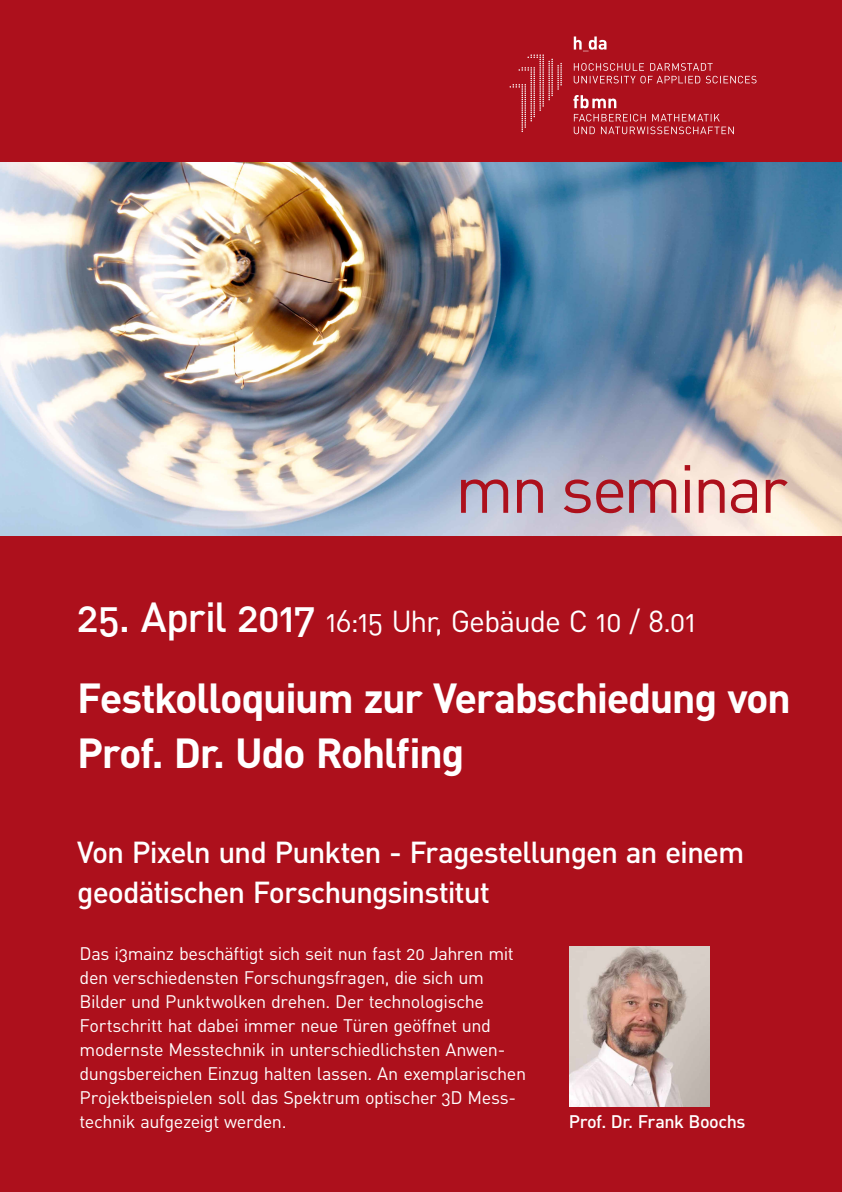
<style>
.page{position:relative;width:842px;height:1192px;background:#ad101c}
.page>*{position:absolute;margin:0;border:0;box-sizing:border-box;transform-origin:0 0}
.t1{font:66.95px "DINOT";letter-spacing:-.045em;color:#ad101c}
.t2{font:700 41.5px/55px "DINOT";letter-spacing:-.035em;color:#fff}
.t3{font:500 30px/40px "DINOT";letter-spacing:-.035em;color:#fff}
.t4{font:30px "DINOT";letter-spacing:-.04em;color:#fff}
.t5{font:18px/24px "DINOT";letter-spacing:-.025em;color:#fff}
.t6{font:500 18px "DINOT";letter-spacing:-.025em;color:#fff}
.s1{font-weight:500;font-size:41.5px}
</style>
<div class="page">
<img style="left:0;top:163px;width:842px;height:372px">
<svg style="left:509px;top:54px;width:53px;height:78px"></svg>
<svg style="left:574px;top:36px;width:32px;height:15px"></svg>
<svg style="left:574px;top:63px;width:182px;height:20px"></svg>
<svg style="left:573px;top:95px;width:43px;height:13px"></svg>
<svg style="left:574px;top:114px;width:160px;height:20px"></svg>
<img style="left:569px;top:946px;width:140px;height:160px">
<h1 class="t1" style="left:455px;top:443px;width:334px">mn seminar</h1>
<h3 class="t4" style="left:77px;top:600px;width:620px"><span class="s1">25. April 2017</span> 16:15 Uhr, Gebäude C 10 / 8.01</h3>
<h2 class="t2" style="left:77px;top:669px;width:715px">Festkolloquium zur Verabschiedung von<br>Prof. Dr. Udo Rohlfing</h2>
<h3 class="t3" style="left:77px;top:831px;width:669px">Von Pixeln und Punkten - Fragestellungen an einem geodätischen Forschungsinstitut</h3>
<p class="t5" style="left:80px;top:941px;width:448px">Das i3mainz beschäftigt sich seit nun fast 20 Jahren mit den verschiedensten Forschungsfragen, die sich um Bilder und Punktwolken drehen. Der technologische Fortschritt hat dabei immer neue Türen geöffnet und modernste Messtechnik in unterschiedlichsten Anwen&shy;dungsbereichen Einzug halten lassen. An exemplarischen Projektbeispielen soll das Spektrum optischer 3D Mess&shy;technik aufgezeigt werden.</p>
<p class="t6" style="left:569px;top:1109px;width:178px">Prof. Dr. Frank Boochs</p>
</div>
